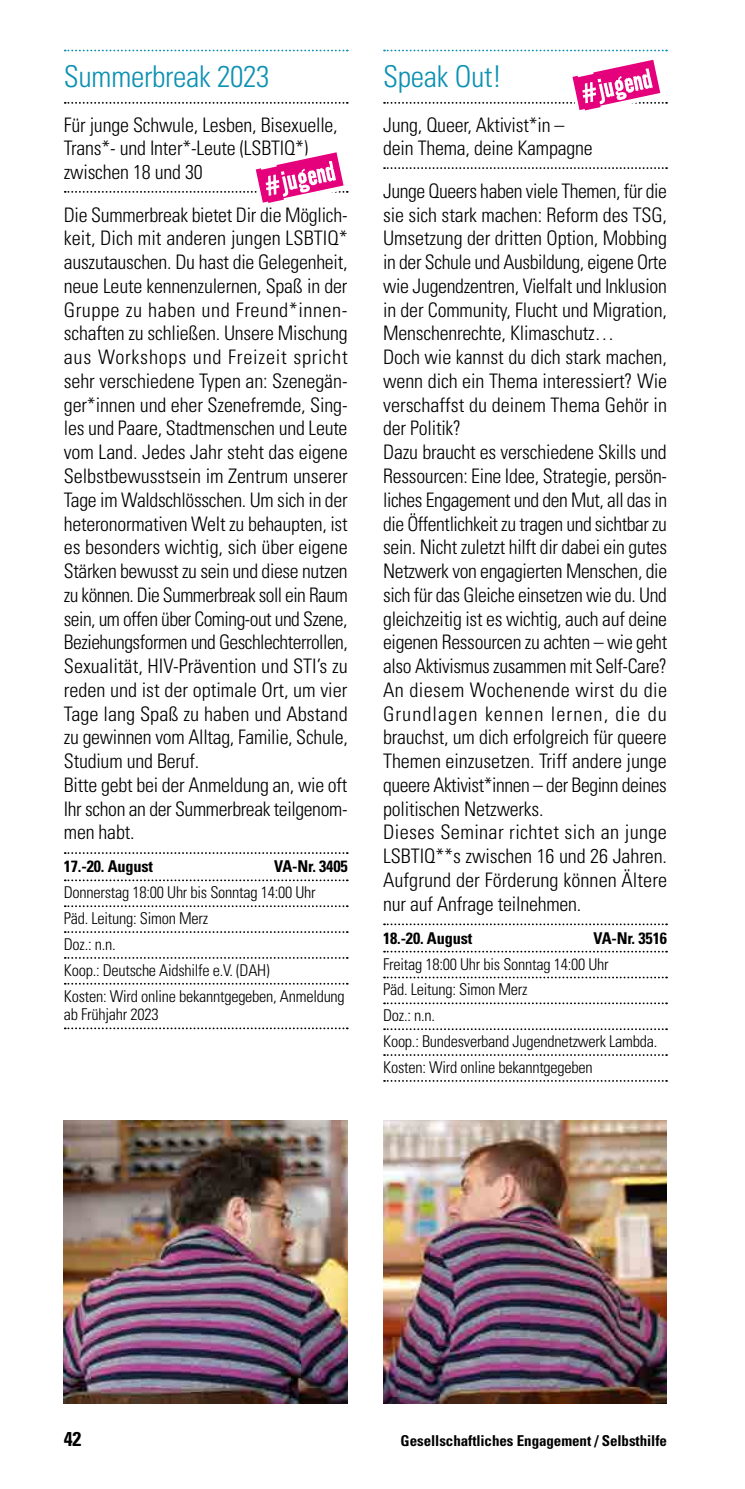
<style>
.page{position:relative;width:745px;height:1489px;background:#fff}
.page>*{position:absolute;margin:0;border:0;box-sizing:border-box;transform-origin:0 0}
.t1{font:300 condensed 30px "Univers";letter-spacing:-.01em;color:#0c91b2}
.t2{font:300 condensed 20px/23.8px "Univers";letter-spacing:-.01em;color:#000}
.t3{font:700 condensed 20px "Univers";color:#000}
.t4{font:300 condensed 16.25px/25.8px "Univers";letter-spacing:-.015em;color:#000}
.t5{font:700 condensed 16.25px "Univers";letter-spacing:-.01em;color:#000}
.t6{font:700 condensed 15px "Univers";letter-spacing:-.005em;color:#000}
</style>
<div class="page">
<svg style="left:65px;top:50px;width:282px;height:1px"></svg>
<svg style="left:65px;top:102px;width:282px;height:2px"></svg>
<svg style="left:65px;top:852px;width:282px;height:1px"></svg>
<svg style="left:65px;top:879px;width:282px;height:2px"></svg>
<svg style="left:65px;top:905px;width:282px;height:2px"></svg>
<svg style="left:65px;top:931px;width:282px;height:1px"></svg>
<svg style="left:65px;top:957px;width:282px;height:1px"></svg>
<svg style="left:65px;top:982px;width:282px;height:2px"></svg>
<svg style="left:65px;top:1027px;width:282px;height:2px"></svg>
<svg style="left:65px;top:152px;width:282px;height:51px"></svg>
<svg style="left:384px;top:167px;width:282px;height:2px"></svg>
<svg style="left:384px;top:923px;width:282px;height:2px"></svg>
<svg style="left:384px;top:950px;width:282px;height:2px"></svg>
<svg style="left:384px;top:976px;width:282px;height:2px"></svg>
<svg style="left:384px;top:1002px;width:282px;height:2px"></svg>
<svg style="left:384px;top:1028px;width:282px;height:2px"></svg>
<svg style="left:384px;top:1054px;width:282px;height:1px"></svg>
<svg style="left:384px;top:1080px;width:282px;height:1px"></svg>
<svg style="left:384px;top:50px;width:282px;height:61px"></svg>
<img style="left:64px;top:1120px;width:283px;height:283px">
<img style="left:383px;top:1120px;width:283px;height:283px">
<h1 class="t1" style="left:64px;top:58px;width:207px">Summerbreak 2023</h1>
<p class="t2" style="left:64px;top:113px;width:275px">Für junge Schwule, Lesben, Bisexuelle,<br>Trans*- und Inter*-Leute (LSBTIQ*) zwischen 18 und 30</p>
<p class="t2" style="left:64px;top:203px;width:285px">Die Summerbreak bietet Dir die Möglich&shy;keit, Dich mit anderen jungen LSBTIQ* auszutauschen. Du hast die Gelegenheit, neue Leute kennenzulernen, Spaß in der Gruppe zu haben und Freund*innen&shy;schaften zu schließen. Unsere Mischung aus Workshops und Freizeit spricht sehr verschiedene Typen an: Szenegän&shy;ger*innen und eher Szenefremde, Sing&shy;les und Paare, Stadtmenschen und Leute vom Land. Jedes Jahr steht das eigene Selbstbewusstsein im Zentrum unserer Tage im Waldschlösschen. Um sich in der heteronormativen Welt zu behaupten, ist es besonders wichtig, sich über eigene Stärken bewusst zu sein und diese nutzen zu können. Die Summerbreak soll ein Raum sein, um offen über Coming-out und Szene, Beziehungsformen und Geschlechterrollen, Sexualität, HIV-Prävention und STI’s zu reden und ist der optimale Ort, um vier Tage lang Spaß zu haben und Abstand zu gewinnen vom Alltag, Familie, Schule, Studium und Beruf.<br>Bitte gebt bei der Anmeldung an, wie oft Ihr schon an der Summerbreak teilgenom&shy;men habt.</p>
<p class="t5" style="left:64px;top:856px;width:91px">17.-20. August</p>
<p class="t5" style="left:274px;top:856px;width:75px">VA-Nr. 3405</p>
<p class="t4" style="left:64px;top:879px;width:282px">Donnerstag 18:00 Uhr bis Sonntag 14:00 Uhr<br>Päd. Leitung: Simon Merz<br>Doz.: n.n.<br>Koop.: Deutsche Aidshilfe e.V. (DAH)<br>Kosten: Wird online bekanntgegeben, Anmeldung</p>
<p class="t4" style="left:64px;top:1001px;width:96px">ab Frühjahr 2023</p>
<h1 class="t1" style="left:383px;top:58px;width:120px">Speak Out!</h1>
<p class="t2" style="left:383px;top:113px;width:211px">Jung, Queer, Aktivist*in – dein Thema, deine Kampagne</p>
<p class="t2" style="left:383px;top:179px;width:285px">Junge Queers haben viele Themen, für die sie sich stark machen: Reform des TSG, Umsetzung der dritten Option, Mobbing in der Schule und Ausbildung, eigene Orte wie Jugendzentren, Vielfalt und Inklusion in der Community, Flucht und Migration, Menschenrechte, Klimaschutz…<br>Doch wie kannst du dich stark machen, wenn dich ein Thema interessiert? Wie verschaffst du deinem Thema Gehör in der Politik?<br>Dazu braucht es verschiedene Skills und Ressourcen: Eine Idee, Strategie, persön&shy;liches Engagement und den Mut, all das in die Öffentlichkeit zu tragen und sichtbar zu sein. Nicht zuletzt hilft dir dabei ein gutes Netzwerk von engagierten Menschen, die sich für das Gleiche einsetzen wie du. Und gleichzeitig ist es wichtig, auch auf deine eigenen Ressourcen zu achten – wie geht also Aktivismus zusammen mit Self-Care?<br>An diesem Wochenende wirst du die Grundlagen kennen lernen, die du brauchst, um dich erfolgreich für queere Themen einzusetzen. Triff andere junge queere Aktivist*innen – der Beginn deines politischen Netzwerks.<br>Dieses Seminar richtet sich an junge LSBTIQ**s zwischen 16 und 26 Jahren.<br>Aufgrund der Förderung können Ältere nur auf Anfrage teilnehmen.</p>
<p class="t5" style="left:383px;top:927px;width:91px">18.-20. August</p>
<p class="t5" style="left:593px;top:927px;width:75px">VA-Nr. 3516</p>
<p class="t4" style="left:383px;top:950px;width:275px">Freitag 18:00 Uhr bis Sonntag 14:00 Uhr<br>Päd. Leitung: Simon Merz<br>Doz.: n.n.<br>Koop.: Bundesverband Jugendnetzwerk Lambda.<br>Kosten: Wird online bekanntgegeben</p>
<p class="t3" style="left:64px;top:1426px;width:19px">42</p>
<p class="t6" style="left:400px;top:1431px;width:268px">Gesellschaftliches Engagement / Selbsthilfe</p>
</div>
